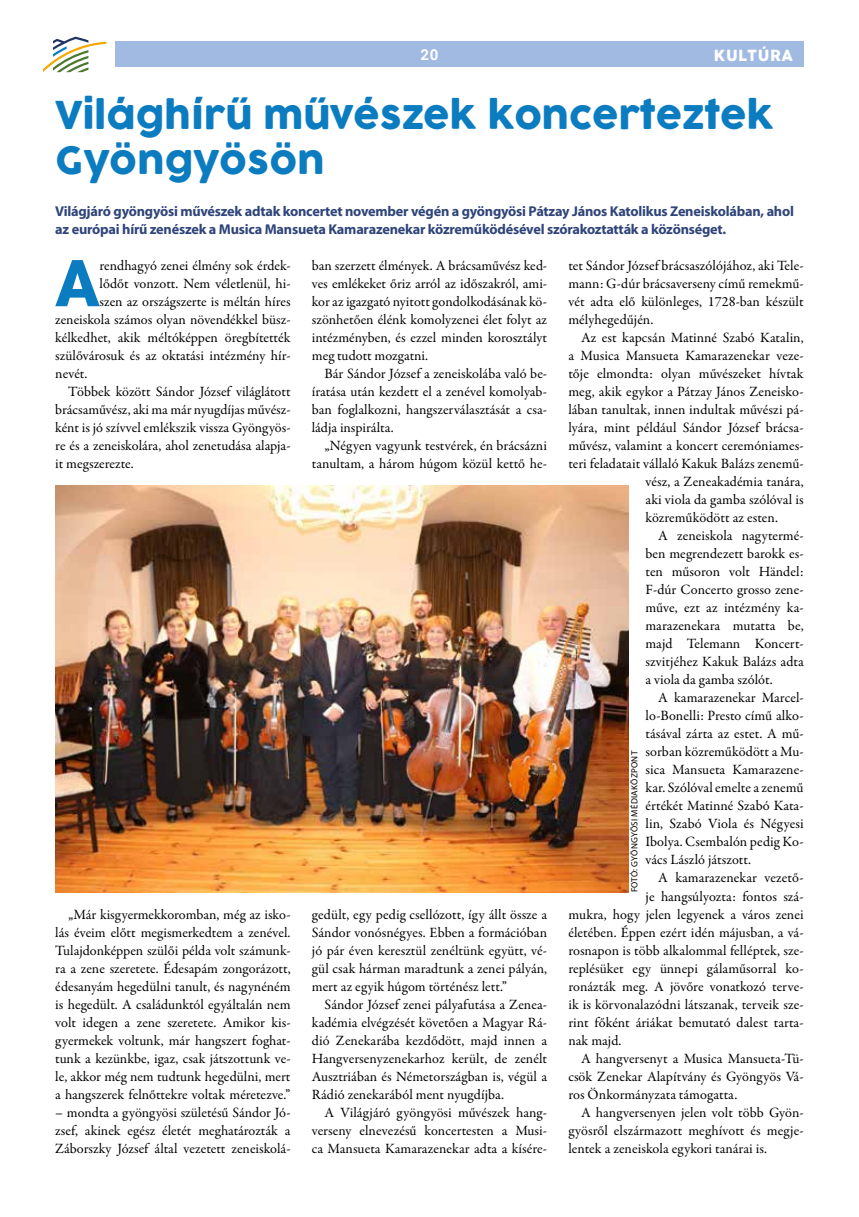
<style>
.page{position:relative;width:859px;height:1217px;background:#fff}
.page>*{position:absolute;margin:0;border:0;box-sizing:border-box;transform-origin:0 0}
.t1{font:900 64.95px "Roboto";color:#0c7cc1}
.t2{font:37.5px/45px "Cocogoose";color:#0c7cc1}
.t3{font:15px "Cocogoose";letter-spacing:.05em;color:#fff}
.t4{font:700 15px "Roboto";color:#fff}
.t5{font:14.25px/18px "Garamond Premr Pro";color:#000;text-align:justify}
.t6{font:700 14.25px/18px "Myriad Pro";letter-spacing:-.015em;color:#2f4479}
.t7{font:9px "Myriad Pro";letter-spacing:.03em;color:#000}
</style>
<div class="page">
<div style="left:115px;top:41px;width:689px;height:26px;background:#a0bae2"></div>
<svg style="left:43px;top:37px;width:63px;height:35px"></svg>
<img style="left:55px;top:485px;width:573px;height:407px">
<p class="t4" style="left:420px;top:44px;width:19px">20</p>
<p class="t3" style="left:714px;top:45px;width:81px">KULTÚRA</p>
<h2 class="t2" style="left:55px;top:94px;width:719px">Világhírű művészek koncerteztek<br>Gyöngyösön</h2>
<p class="t6" style="left:55px;top:202px;width:740px">Világjáró gyöngyösi művészek adtak koncertet november végén a gyöngyösi Pátzay János Katolikus Zeneiskolában, ahol az európai hírű zenészek a Musica Mansueta Kamarazenekar közreműködésével szórakoztatták a közönséget.</p>
<h1 class="t1" style="left:55px;top:237px;width:46px">A</h1>
<p class="t5" style="left:100px;top:257px;width:192px">rendhagyó zenei élmény sok érdek-</p>
<p class="t5" style="left:568px;top:257px;width:237px">tet Sándor József brácsaszólójához, aki Tele&shy;mann: G-dúr brácsaverseny című remekmű&shy;vét adta elő különleges, 1728-ban készült mélyhegedűjén.</p>
<p class="t5" style="left:581px;top:329px;width:224px">Az est kapcsán Matinné Szabó Katalin,</p>
<p class="t5" style="left:568px;top:347px;width:237px">a Musica Mansueta Kamarazenekar veze-</p>
<p class="t5" style="left:568px;top:365px;width:237px">tője elmondta: olyan művészeket hívtak</p>
<p class="t5" style="left:568px;top:383px;width:237px">meg, akik egykor a Pátzay János Zeneisko-</p>
<p class="t5" style="left:568px;top:401px;width:237px">lában tanultak, innen indultak művészi pá-</p>
<p class="t5" style="left:568px;top:419px;width:236px">lyára, mint például Sándor József brácsa-</p>
<p class="t5" style="left:568px;top:437px;width:237px">művész, valamint a koncert ceremóniames-</p>
<p class="t5" style="left:568px;top:455px;width:237px">teri feladatait vállaló Kakuk Balázs zenemű-</p>
<p class="t5" style="left:645px;top:473px;width:160px">vész, a Zeneakadémia tanára,</p>
<p class="t5" style="left:645px;top:491px;width:160px">aki viola da gamba szólóval is</p>
<p class="t5" style="left:645px;top:509px;width:134px">közreműködött az esten.</p>
<p class="t5" style="left:658px;top:527px;width:147px">A zeneiskola nagytermé-</p>
<p class="t5" style="left:645px;top:545px;width:160px">ben megrendezett barokk es-</p>
<p class="t5" style="left:645px;top:563px;width:160px">ten műsoron volt Händel:</p>
<p class="t5" style="left:645px;top:581px;width:160px">F-dúr Concerto grosso zene-</p>
<p class="t5" style="left:645px;top:599px;width:160px">műve, ezt az intézmény ka-</p>
<p class="t5" style="left:645px;top:617px;width:160px">marazenekara mutatta be,</p>
<p class="t5" style="left:645px;top:635px;width:159px">majd Telemann Koncert-</p>
<p class="t5" style="left:645px;top:653px;width:160px">szvitjéhez Kakuk Balázs adta</p>
<p class="t5" style="left:645px;top:671px;width:129px">a viola da gamba szólót.</p>
<p class="t5" style="left:658px;top:689px;width:147px">A kamarazenekar Marcel-</p>
<p class="t5" style="left:645px;top:707px;width:160px">lo-Bonelli: Presto című alko-</p>
<p class="t5" style="left:645px;top:725px;width:160px">tásával zárta az estet. A mű-</p>
<p class="t5" style="left:645px;top:743px;width:160px">sorban közreműködött a Mu-</p>
<p class="t5" style="left:645px;top:761px;width:160px">sica Mansueta Kamarazene-</p>
<p class="t5" style="left:645px;top:779px;width:160px">kar. Szólóval emelte a zenemű</p>
<p class="t5" style="left:645px;top:797px;width:160px">értékét Matinné Szabó Kata-</p>
<p class="t5" style="left:645px;top:815px;width:160px">lin, Szabó Viola és Négyesi</p>
<p class="t5" style="left:645px;top:833px;width:160px">Ibolya. Csembalón pedig Ko-</p>
<p class="t5" style="left:645px;top:851px;width:107px">vács László játszott.</p>
<p class="t5" style="left:658px;top:869px;width:147px">A kamarazenekar vezető-</p>
<p class="t5" style="left:645px;top:887px;width:160px">je hangsúlyozta: fontos szá-</p>
<p class="t5" style="left:568px;top:905px;width:237px">mukra, hogy jelen legyenek a város zenei</p>
<p class="t5" style="left:568px;top:923px;width:237px">életében. Éppen ezért idén májusban, a vá-</p>
<p class="t5" style="left:568px;top:941px;width:237px">rosnapon is több alkalommal felléptek, sze-</p>
<p class="t5" style="left:568px;top:959px;width:237px">replésüket egy ünnepi gálaműsorral ko-</p>
<p class="t5" style="left:568px;top:977px;width:237px">ronázták meg. A jövőre vonatkozó terve-</p>
<p class="t5" style="left:568px;top:995px;width:237px">ik is körvonalazódni látszanak, terveik sze-</p>
<p class="t5" style="left:568px;top:1013px;width:237px">rint főként áriákat bemutató dalest tarta-</p>
<p class="t5" style="left:568px;top:1031px;width:55px">nak majd.</p>
<p class="t5" style="left:581px;top:1049px;width:224px">A hangversenyt a Musica Mansueta-Tü-</p>
<p class="t5" style="left:568px;top:1067px;width:237px">csök Zenekar Alapítvány és Gyöngyös Vá-</p>
<p class="t5" style="left:568px;top:1085px;width:170px">ros Önkormányzata támogatta.</p>
<p class="t5" style="left:581px;top:1103px;width:224px">A hangversenyen jelen volt több Gyön-</p>
<p class="t5" style="left:568px;top:1121px;width:237px">gyösről elszármazott meghívott és megje-</p>
<p class="t5" style="left:568px;top:1139px;width:200px">lentek a zeneiskola egykori tanárai is.</p>
<p class="t5" style="left:312px;top:257px;width:237px">ban szerzett élmények. A brácsaművész ked&shy;ves emlékeket őriz arról az időszakról, ami&shy;kor az igazgató nyitott gondolkodásának kö&shy;szönhetően élénk komolyzenei élet folyt az intézményben, és ezzel minden korosztályt meg tudott mozgatni.</p>
<p class="t5" style="left:312px;top:365px;width:237px;text-indent:13px">Bár Sándor József a zeneiskolába való be&shy;íratása után kezdett el a zenével komolyab&shy;ban foglalkozni, hangszerválasztását a csa&shy;ládja inspirálta.</p>
<p class="t5" style="left:312px;top:437px;width:237px;text-align:right">„Négyen vagyunk testvérek, én brácsázni tanultam, a három húgom közül kettő he-</p>
<p class="t5" style="left:100px;top:275px;width:192px">lődőt vonzott. Nem véletlenül, hi-</p>
<p class="t5" style="left:100px;top:293px;width:192px">szen az országszerte is méltán híres</p>
<p class="t5" style="left:55px;top:311px;width:237px">zeneiskola számos olyan növendékkel büsz-</p>
<p class="t5" style="left:55px;top:329px;width:237px">kélkedhet, akik méltóképpen öregbítették</p>
<p class="t5" style="left:55px;top:347px;width:237px">szülővárosuk és az oktatási intézmény hír-</p>
<p class="t5" style="left:55px;top:365px;width:34px">nevét.</p>
<p class="t5" style="left:68px;top:383px;width:224px">Többek között Sándor József világlátott</p>
<p class="t5" style="left:55px;top:401px;width:237px">brácsaművész, aki ma már nyugdíjas művész-</p>
<p class="t5" style="left:55px;top:419px;width:237px">ként is jó szívvel emlékszik vissza Gyöngyös-</p>
<p class="t5" style="left:55px;top:437px;width:237px">re és a zeneiskolára, ahol zenetudása alapja-</p>
<p class="t5" style="left:55px;top:455px;width:80px">it megszerezte.</p>
<p class="t7" style="left:629px;top:892px;width:143px;rotate:-90deg">FOTÓ: GYÖNGYÖSI MÉDIAKÖZPONT</p>
<p class="t5" style="left:312px;top:905px;width:237px">gedült, egy pedig csellózott, így állt össze a Sándor vonósnégyes. Ebben a formációban jó pár éven keresztül zenéltünk együtt, vé&shy;gül csak hárman maradtunk a zenei pályán, mert az egyik húgom történész lett.”</p>
<p class="t5" style="left:312px;top:995px;width:237px;text-indent:13px">Sándor József zenei pályafutása a Zenea&shy;kadémia elvégzését követően a Magyar Rá&shy;dió Zenekarába kezdődött, majd innen a Hangversenyzenekarhoz került, de zenélt Ausztriában és Németországban is, végül a Rádió zenekarából ment nyugdíjba.</p>
<p class="t5" style="left:312px;top:1103px;width:237px;text-indent:13px">A Világjáró gyöngyösi művészek hang&shy;verseny elnevezésű koncertesten a Musi&shy;ca Mansueta Kamarazenekar adta a kísére-</p>
<p class="t5" style="left:55px;top:905px;width:237px;text-indent:13px">„Már kisgyermekkoromban, még az isko&shy;lás éveim előtt megismerkedtem a zenével.<br>Tulajdonképpen szülői példa volt számunk&shy;ra a zene szeretete. Édesapám zongorázott, édesanyám hegedülni tanult, és nagynéném is hegedült. A családunktól egyáltalán nem volt idegen a zene szeretete. Amikor kis&shy;gyermekek voltunk, már hangszert foghat&shy;tunk a kezünkbe, igaz, csak játszottunk ve&shy;le, akkor még nem tudtunk hegedülni, mert a hangszerek felnőttekre voltak méretezve.”</p>
<p class="t5" style="left:55px;top:1103px;width:237px">– mondta a gyöngyösi születésű Sándor Jó&shy;zsef, akinek egész életét meghatározták a Záborszky József által vezetett zeneiskolá-</p>
</div>
